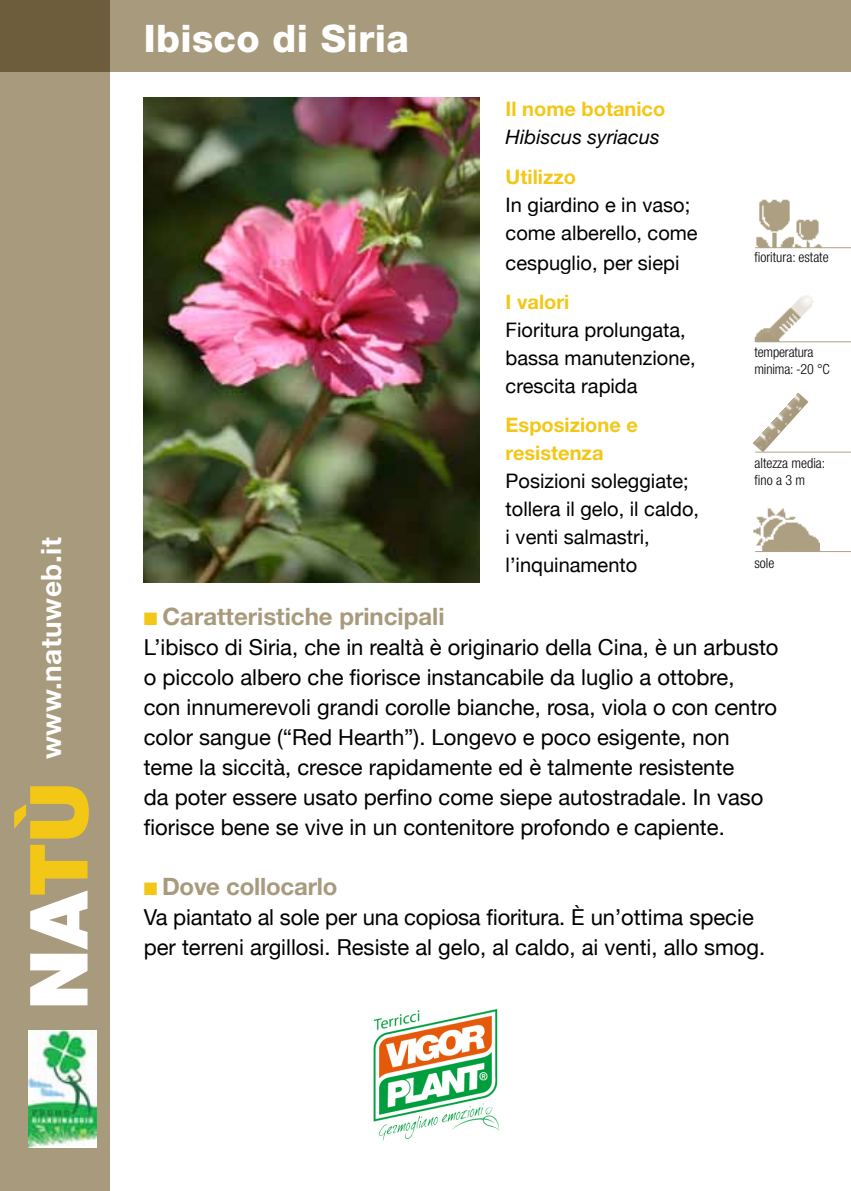
<style>
.page{position:relative;width:851px;height:1191px;background:#fff}
.page>*{position:absolute;margin:0;border:0;box-sizing:border-box;transform-origin:0 0}
.t1{font:800 38px "Helvetica Neue";letter-spacing:.01em;color:#fff}
.t2{font:700 28px "Helvetica Neue";letter-spacing:.02em;color:#fff}
.t3{font:700 24px "Helvetica Neue LT Std";color:#a89a7c}
.t4{font:22px/30px "Helvetica Neue";color:#000}
.t5{font:20px/28px "Helvetica Neue";color:#000}
.t6{font:700 20px/28px "Helvetica Neue LT Std";color:#f3c716}
.t7{font:italic 20px "Helvetica Neue";color:#000}
.t8{font:300 condensed 14px/16.8px "Helvetica Neue LT Std";color:#000}
.s1{color:#f3c716}
</style>
<div class="page">
<div style="left:0;top:0;width:110px;height:1191px;background:#a89a7c"></div>
<svg style="left:14px;top:786px;width:75px;height:219px"></svg>
<img style="left:28px;top:1030px;width:69px;height:117px">
<div style="left:0;top:0;width:850px;height:72px;background:#a89a7c"></div>
<img style="left:754px;top:295px;width:60px;height:47px">
<hr style="left:755px;top:341px;width:95px;height:1px;background:#afa286">
<img style="left:756px;top:199px;width:38px;height:48px">
<img style="left:794px;top:219px;width:28px;height:28px">
<hr style="left:755px;top:247px;width:95px;height:1px;background:#afa286">
<img style="left:752px;top:392px;width:56px;height:60px">
<hr style="left:755px;top:452px;width:95px;height:1px;background:#afa286">
<img style="left:753px;top:508px;width:66px;height:43px">
<hr style="left:755px;top:551px;width:95px;height:1px;background:#afa286">
<img style="left:144px;top:97px;width:335px;height:485px">
<img style="left:373px;top:1008px;width:127px;height:133px">
<p class="t2" style="left:34px;top:759px;width:223px;rotate:-90deg">www.natuweb.it</p>
<h1 class="t1" style="left:144px;top:16px;width:267px">Ibisco di Siria</h1>
<p class="t6" style="left:505px;top:95px;width:161px">Il nome botanico</p>
<p class="t7" style="left:505px;top:125px;width:156px">Hibiscus syriacus</p>
<p class="t6" style="left:505px;top:162px;width:72px">Utilizzo</p>
<p class="t5" style="left:505px;top:190px;width:193px">In giardino e in vaso; come alberello, come</p>
<p class="t5" style="left:505px;top:248px;width:175px">cespuglio, per siepi</p>
<p class="t6" style="left:505px;top:287px;width:65px">I valori</p>
<p class="t5" style="left:505px;top:315px;width:192px">Fioritura prolungata, bassa manutenzione, crescita rapida</p>
<p class="t6" style="left:505px;top:411px;width:134px">Esposizione e resistenza</p>
<p class="t5" style="left:505px;top:467px;width:195px">Posizioni soleggiate; tollera il gelo, il caldo, i venti salmastri, l’inquinamento</p>
<p class="t8" style="left:754px;top:249px;width:76px">fioritura: estate</p>
<p class="t8" style="left:754px;top:344px;width:77px">temperatura minima: -20 °C</p>
<p class="t8" style="left:754px;top:455px;width:72px">altezza media: fino a 3 m</p>
<p class="t8" style="left:754px;top:554px;width:21px">sole</p>
<p class="t3" style="left:144px;top:601px;width:302px"><span class="s1">■</span> Caratteristiche principali</p>
<p class="t4" style="left:144px;top:631px;width:636px">L’ibisco di Siria, che in realtà è originario della Cina, è un arbusto o piccolo albero che fiorisce instancabile da luglio a ottobre,<br>con innumerevoli grandi corolle bianche, rosa, viola o con centro color sangue (“Red Hearth”). Longevo e poco esigente, non teme la siccità, cresce rapidamente ed è talmente resistente<br>da poter essere usato perfino come siepe autostradale. In vaso fiorisce bene se vive in un contenitore profondo e capiente.</p>
<p class="t3" style="left:144px;top:871px;width:195px"><span class="s1">■</span> Dove collocarlo</p>
<p class="t4" style="left:144px;top:901px;width:623px">Va piantato al sole per una copiosa fioritura. è un’ottima specie per terreni argillosi. Resiste al gelo, al caldo, ai venti, allo smog.</p>
</div>
